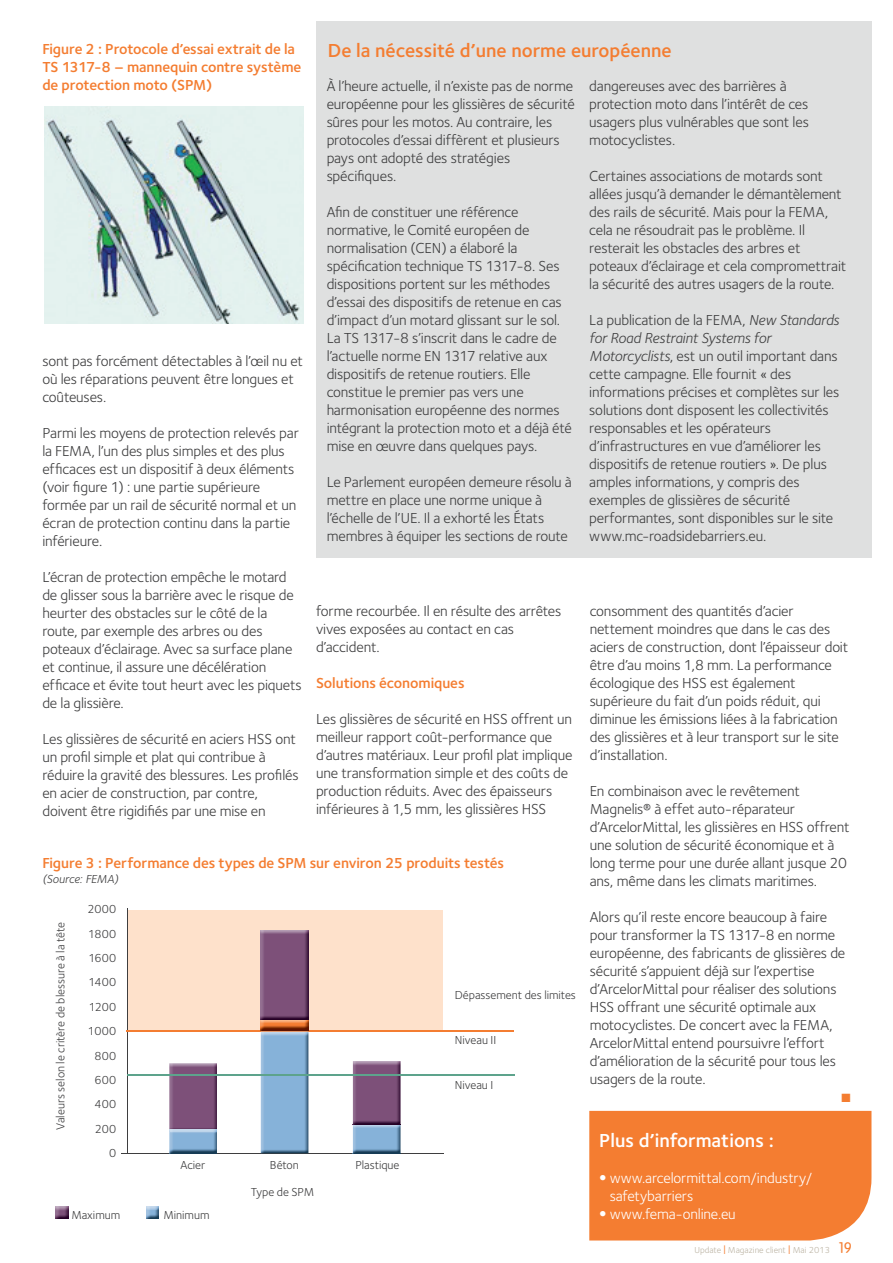
<style>
.page{position:relative;width:893px;height:1263px;background:#fff}
.page>*{position:absolute;margin:0;border:0;box-sizing:border-box;transform-origin:0 0}
.t1{font:19.5px "Foundry Sterling Demi CE";color:#f47d31}
.t2{font:19.5px "Foundry Sterling Demi CE";color:#fff}
.t3{font:15px/18px "Foundry Sterling Book CE";letter-spacing:-.01em;color:#3e3e3f}
.t4{font:15px/18px "Foundry Sterling Demi CE";letter-spacing:-.005em;color:#f47d31}
.t5{font:15px/18px "Foundry Sterling Book CE";letter-spacing:-.01em;color:#fff}
.t6{font:15px "Foundry Sterling Book Italic CE";letter-spacing:-.015em;color:#3e3e3f}
.t7{font:12px/24.5px "Foundry Sterling Book CE";color:#3e3e3f;text-align:right}
.t8{font:12px "Foundry Sterling Book Italic CE";letter-spacing:-.01em;color:#3e3e3f}
.t9{font:12px "Zapf Dingbats ITC";color:#f47d31}
.t10{font:9px "Foundry Sterling Book CE";color:#bcb4a4}
.s1{font-family:"Foundry Sterling Book Italic CE"}
.s2{font-family:"Helvetica Neue";font-weight:900;font-stretch:expanded}
.s3{font-size:12px;color:#f47d31}
.s4{font-family:"VAG Rounded";font-weight:300;font-size:15px;color:#f47d31}
</style>
<div class="page">
<div style="left:316px;top:21px;width:555px;height:537px;background:#dfe0e0"></div>
<div style="left:128px;top:910px;width:314px;height:120px;background:#fee1cb"></div>
<hr style="left:121px;top:1153px;width:323px;height:1px;background:#3e3e3f">
<hr style="left:127px;top:909px;width:1px;height:245px;background:#3e3e3f">
<hr style="left:127px;top:1030px;width:386px;height:2px;background:#f47d31">
<img style="left:261px;top:930px;width:47px;height:100px">
<img style="left:169px;top:1063px;width:48px;height:90px">
<img style="left:169px;top:1153px;width:48px;height:1px">
<img style="left:169px;top:1130px;width:48px;height:1px">
<img style="left:261px;top:1032px;width:47px;height:121px">
<img style="left:261px;top:1153px;width:47px;height:1px">
<img style="left:353px;top:1061px;width:47px;height:92px">
<img style="left:353px;top:1153px;width:47px;height:1px">
<img style="left:353px;top:1124px;width:47px;height:1px">
<svg style="left:56px;top:1206px;width:12px;height:13px"></svg>
<svg style="left:146px;top:1206px;width:13px;height:13px"></svg>
<hr style="left:127px;top:1074px;width:387px;height:2px;background:#5da38c">
<div style="left:589px;top:1111px;width:282px;height:130px;background:#f47d31"></div>
<img style="left:45px;top:106px;width:258px;height:218px">
<p class="t4" style="left:42px;top:41px;width:260px">Figure 2 : Protocole d’essai extrait de la<br>TS 1317-8 – mannequin contre système de protection moto (SPM)</p>
<h1 class="t1" style="left:328px;top:43px;width:345px">De la nécessité d’une norme européenne</h1>
<p class="t3" style="left:589px;top:78px;width:221px">dangereuses avec des barrières à protection moto dans l’intérêt de ces usagers plus vulnérables que sont les motocyclistes.</p>
<p class="t3" style="left:589px;top:168px;width:258px">Certaines associations de motards sont allées jusqu’à demander le démantèlement des rails de sécurité. Mais pour la FEMA, cela ne résoudrait pas le problème. Il resterait les obstacles des arbres et poteaux d’éclairage et cela compromettrait la sécurité des autres usagers de la route.</p>
<p class="t3" style="left:589px;top:312px;width:251px">La publication de la FEMA, <span class="s1">New Standards</span></p>
<p class="t6" style="left:589px;top:332px;width:183px">for Road Restraint Systems for</p>
<p class="t3" style="left:589px;top:348px;width:251px"><span class="s1">Motorcyclists</span>, est un outil important dans cette campagne. Elle fournit « des informations précises et complètes sur les solutions dont disposent les collectivités responsables et les opérateurs d’infrastructures en vue d’améliorer les dispositifs de retenue routiers ». De plus amples informations, y compris des exemples de glissières de sécurité performantes, sont disponibles sur le site www.mc-roadsidebarriers.eu.</p>
<p class="t3" style="left:326px;top:78px;width:250px">À l’heure actuelle, il n’existe pas de norme européenne pour les glissières de sécurité sûres pour les motos. Au contraire, les protocoles d’essai diffèrent et plusieurs pays ont adopté des stratégies spécifiques.</p>
<p class="t3" style="left:326px;top:204px;width:247px">Afin de constituer une référence normative, le Comité européen de normalisation (CEN) a élaboré la spécification technique TS 1317-8. Ses dispositions portent sur les méthodes d’essai des dispositifs de retenue en cas d’impact d’un motard glissant sur le sol.<br>La TS 1317-8 s’inscrit dans le cadre de l’actuelle norme EN 1317 relative aux dispositifs de retenue routiers. Elle constitue le premier pas vers une harmonisation européenne des normes intégrant la protection moto et a déjà été mise en œuvre dans quelques pays.</p>
<p class="t3" style="left:326px;top:474px;width:247px">Le Parlement européen demeure résolu à mettre en place une norme unique à l’échelle de l’UE. Il a exhorté les États membres à équiper les sections de route</p>
<p class="t3" style="left:42px;top:353px;width:262px">sont pas forcément détectables à l’œil nu et où les réparations peuvent être longues et coûteuses.</p>
<p class="t3" style="left:42px;top:425px;width:258px">Parmi les moyens de protection relevés par la FEMA, l’un des plus simples et des plus efficaces est un dispositif à deux éléments (voir figure 1) : une partie supérieure formée par un rail de sécurité normal et un écran de protection continu dans la partie inférieure.</p>
<p class="t3" style="left:42px;top:569px;width:261px">L’écran de protection empêche le motard de glisser sous la barrière avec le risque de heurter des obstacles sur le côté de la route, par exemple des arbres ou des poteaux d’éclairage. Avec sa surface plane et continue, il assure une décélération efficace et évite tout heurt avec les piquets de la glissière.</p>
<p class="t3" style="left:42px;top:731px;width:258px">Les glissières de sécurité en aciers HSS ont un profil simple et plat qui contribue à réduire la gravité des blessures. Les profilés en acier de construction, par contre, doivent être rigidifiés par une mise en</p>
<p class="t3" style="left:316px;top:603px;width:247px">forme recourbée. Il en résulte des arrêtes vives exposées au contact en cas d’accident.</p>
<p class="t4" style="left:316px;top:675px;width:150px">Solutions économiques</p>
<p class="t3" style="left:316px;top:711px;width:258px">Les glissières de sécurité en HSS offrent un meilleur rapport coût-performance que d’autres matériaux. Leur profil plat implique une transformation simple et des coûts de production réduits. Avec des épaisseurs inférieures à 1,5 mm, les glissières HSS</p>
<p class="t3" style="left:589px;top:603px;width:260px">consomment des quantités d’acier nettement moindres que dans le cas des aciers de construction, dont l’épaisseur doit être d’au moins 1,8 mm. La performance écologique des HSS est également supérieure du fait d’un poids réduit, qui diminue les émissions liées à la fabrication des glissières et à leur transport sur le site d’installation.</p>
<p class="t3" style="left:589px;top:783px;width:261px">En combinaison avec le revêtement Magnelis® à effet auto-réparateur d’ArcelorMittal, les glissières en HSS offrent une solution de sécurité économique et à long terme pour une durée allant jusque 20 ans, même dans les climats maritimes.</p>
<p class="t3" style="left:589px;top:909px;width:257px">Alors qu’il reste encore beaucoup à faire pour transformer la TS 1317-8 en norme européenne, des fabricants de glissières de sécurité s’appuient déjà sur l’expertise d’ArcelorMittal pour réaliser des solutions HSS offrant une sécurité optimale aux motocyclistes. De concert avec la FEMA, ArcelorMittal entend poursuivre l’effort d’amélioration de la sécurité pour tous les usagers de la route.</p>
<p class="t9" style="left:841px;top:1092px;width:11px">■</p>
<p class="t4" style="left:42px;top:855px;width:463px">Figure 3 : Performance des types de SPM sur environ 25 produits testés</p>
<p class="t8" style="left:42px;top:874px;width:77px">(Source: FEMA)</p>
<p class="t7" style="left:88px;top:898px;width:30px">2000<br>1800<br>1600<br>1400<br>1200<br>1000<br>800<br>600<br>400<br>200<br>0</p>
<p class="t7" style="left:49px;top:1130px;width:209px;rotate:-90deg">Valeurs selon le critère de blessure à la tête</p>
<p class="t7" style="left:455px;top:984px;width:123px">Dépassement des limites</p>
<p class="t7" style="left:455px;top:1029px;width:43px">Niveau II</p>
<p class="t7" style="left:455px;top:1074px;width:40px">Niveau I</p>
<h1 class="t2" style="left:599px;top:1133px;width:176px">Plus d’informations :</h1>
<p class="t5" style="left:609px;top:1171px;width:204px;text-indent:-10px"><span class="s2">•</span> www.arcelormittal.com/industry/ safetybarriers</p>
<p class="t5" style="left:599px;top:1207px;width:138px"><span class="s2">•</span> www.fema-online.eu</p>
<p class="t7" style="left:180px;top:1154px;width:26px">Acier</p>
<p class="t7" style="left:270px;top:1154px;width:30px">Béton</p>
<p class="t7" style="left:355px;top:1154px;width:46px">Plastique</p>
<p class="t7" style="left:251px;top:1181px;width:65px">Type de SPM</p>
<p class="t7" style="left:71px;top:1204px;width:50px">Maximum</p>
<p class="t7" style="left:163px;top:1204px;width:48px">Minimum</p>
<p class="t10" style="left:694px;top:1246px;width:159px">Update <span class="s3">l</span> Magazine client <span class="s3">l</span> Mai 2013 <span class="s4">19</span></p>
</div>
